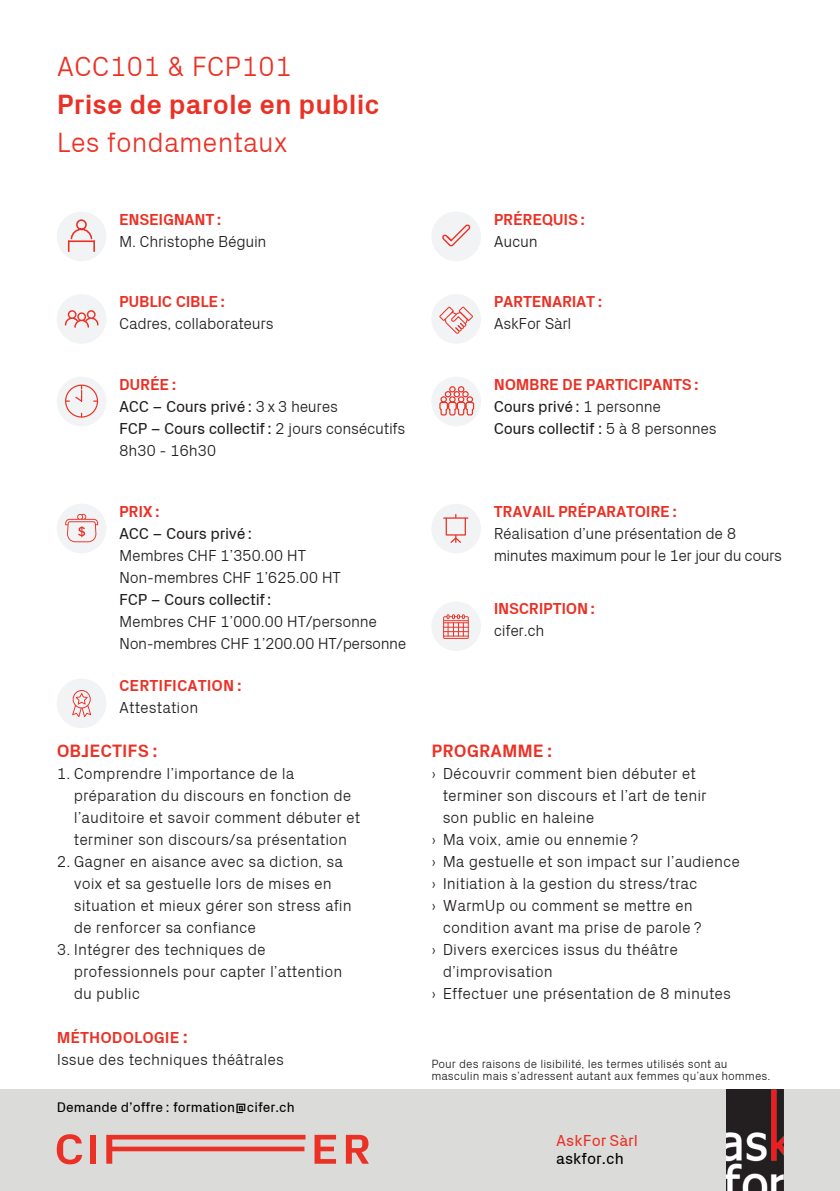
<style>
.page{position:relative;width:840px;height:1191px;background:#fff}
.page>*{position:absolute;margin:0;border:0;box-sizing:border-box;transform-origin:0 0}
.t1{font:300 28px "Px Grotesk";color:#eb3125}
.t2{font:700 28px "Px Grotesk";color:#eb3125}
.t3{font:700 18px "Px Grotesk";color:#eb3125}
.t4{font:300 16px/22px "Px Grotesk";color:#231f20}
.t5{font:300 16px/22px "Px Grotesk";letter-spacing:-.02em;color:#231f20}
.t6{font:16px/22px "Px Grotesk";letter-spacing:-.02em;color:#231f20}
.t7{font:700 16px "Px Grotesk";letter-spacing:-.02em;color:#eb3125}
.t8{font:300 16px/22px "Px Grotesk";letter-spacing:-.035em;color:#231f20}
.t9{font:300 16px/22px "Px Grotesk";letter-spacing:-.03em;color:#231f20}
.t10{font:700 16px "Px Grotesk";color:#eb3125}
.t11{font:16px "Px Grotesk";color:#eb3125}
.t12{font:16px "Px Grotesk";color:#000}
.t13{font:14px "Px Grotesk";color:#000}
.t14{font:300 12px/11.6px "Px Grotesk";color:#231f20}
.s1{font-weight:700;color:#eb3125}
.s2{font-weight:400}
.s3{font-weight:700;font-size:18px;color:#eb3125}
.s4{font-weight:300}
</style>
<div class="page">
<div style="left:0;top:1089px;width:839px;height:102px;background:#dbdcda"></div>
<div style="left:431px;top:504px;width:49px;height:49px;background:#f2f3f4;border-radius:50%"></div>
<div style="left:431px;top:601px;width:49px;height:50px;background:#f2f3f4;border-radius:50%"></div>
<div style="left:431px;top:377px;width:49px;height:49px;background:#f2f3f4;border-radius:50%"></div>
<svg style="left:439px;top:386px;width:35px;height:30px"></svg>
<div style="left:431px;top:212px;width:49px;height:49px;background:#f2f3f4;border-radius:50%"></div>
<svg style="left:442px;top:224px;width:29px;height:23px"></svg>
<div style="left:57px;top:377px;width:49px;height:49px;background:#f2f3f4;border-radius:50%"></div>
<svg style="left:65px;top:384px;width:34px;height:34px"></svg>
<div style="left:57px;top:504px;width:49px;height:49px;background:#f2f3f4;border-radius:50%"></div>
<svg style="left:65px;top:514px;width:33px;height:28px"></svg>
<div style="left:57px;top:294px;width:49px;height:50px;background:#f2f3f4;border-radius:50%"></div>
<svg style="left:65px;top:310px;width:33px;height:18px"></svg>
<div style="left:431px;top:294px;width:49px;height:50px;background:#f2f3f4;border-radius:50%"></div>
<svg style="left:439px;top:306px;width:34px;height:28px"></svg>
<img style="left:726px;top:1089px;width:56px;height:102px">
<svg style="left:57px;top:1134px;width:25px;height:30px"></svg>
<div style="left:90px;top:1134px;width:6px;height:29px;background:#eb3125"></div>
<svg style="left:106px;top:1134px;width:199px;height:29px"></svg>
<svg style="left:314px;top:1134px;width:22px;height:29px"></svg>
<svg style="left:346px;top:1134px;width:23px;height:29px"></svg>
<div style="left:57px;top:212px;width:49px;height:49px;background:#f2f3f4;border-radius:50%"></div>
<svg style="left:443px;top:614px;width:25px;height:25px"></svg>
<svg style="left:443px;top:514px;width:25px;height:29px"></svg>
<div style="left:57px;top:678px;width:49px;height:50px;background:#f2f3f4;border-radius:50%"></div>
<svg style="left:72px;top:690px;width:19px;height:27px"></svg>
<svg style="left:67px;top:219px;width:28px;height:33px"></svg>
<h1 class="t1" style="left:57px;top:50px;width:236px">ACC101 &amp; FCP101</h1>
<h1 class="t2" style="left:57px;top:87px;width:324px">Prise de parole en public</h1>
<h1 class="t1" style="left:57px;top:126px;width:232px">Les fondamentaux</h1>
<p class="t7" style="left:119px;top:209px;width:104px">ENSEIGNANT :</p>
<p class="t5" style="left:119px;top:230px;width:149px">M. Christophe Béguin</p>
<p class="t7" style="left:119px;top:292px;width:107px">PUBLIC CIBLE :</p>
<p class="t5" style="left:119px;top:312px;width:156px">Cadres, collaborateurs</p>
<p class="t5" style="left:119px;top:373px;width:287px"><span class="s1">DURÉE :<br></span><span class="s2">ACC – Cours privé :</span> 3 x 3 heures<br><span class="s2">FCP – Cours collectif :</span> 2 jours consécutifs<br>8h30 - 16h30</p>
<p class="t7" style="left:119px;top:501px;width:42px">PRIX :</p>
<p class="t6" style="left:119px;top:522px;width:134px">ACC – Cours privé :</p>
<p class="t5" style="left:119px;top:544px;width:223px">Membres CHF 1’350.00 HT<br>Non-membres CHF 1’625.00 HT</p>
<p class="t6" style="left:119px;top:588px;width:154px">FCP – Cours collectif :</p>
<p class="t9" style="left:119px;top:610px;width:288px">Membres CHF 1’000.00 HT/personne<br>Non-membres CHF 1’200.00 HT/personne</p>
<p class="t10" style="left:119px;top:676px;width:124px">CERTIFICATION :</p>
<p class="t4" style="left:119px;top:696px;width:81px">Attestation</p>
<p class="t3" style="left:57px;top:740px;width:102px">OBJECTIFS :</p>
<p class="t4" style="left:74px;top:762px;width:288px;text-indent:-17px">1. Comprendre l’importance de la préparation du discours en fonction de l’auditoire et savoir comment débuter et terminer son discours/sa présentation</p>
<p class="t4" style="left:74px;top:850px;width:279px;text-indent:-17px">2. Gagner en aisance avec sa diction, sa voix et sa gestuelle lors de mises en situation et mieux gérer son stress afin de renforcer sa confiance</p>
<p class="t4" style="left:74px;top:938px;width:270px;text-indent:-17px">3. Intégrer des techniques de professionnels pour capter l’attention du public</p>
<p class="t4" style="left:57px;top:1026px;width:229px"><span class="s1">MÉTHODOLOGIE</span> <span class="s3">:<br></span>Issue des techniques théâtrales</p>
<p class="t13" style="left:57px;top:1098px;width:239px">Demande d’offre : formation@cifer.ch</p>
<p class="t7" style="left:493px;top:209px;width:93px">PRÉREQUIS :</p>
<p class="t4" style="left:493px;top:230px;width:45px">Aucun</p>
<p class="t7" style="left:493px;top:292px;width:110px">PARTENARIAT :</p>
<p class="t5" style="left:493px;top:312px;width:79px">AskFor Sàrl</p>
<p class="t6" style="left:493px;top:373px;width:224px"><span class="s1">NOMBRE DE PARTICIPANTS :<br></span>Cours privé : <span class="s4">1 personne<br></span>Cours collectif : <span class="s4">5 à 8 personnes</span></p>
<p class="t7" style="left:493px;top:501px;width:184px">TRAVAIL PRÉPARATOIRE :</p>
<p class="t8" style="left:493px;top:522px;width:289px">Réalisation d’une présentation de 8 minutes maximum pour le 1er jour du cours</p>
<p class="t7" style="left:493px;top:599px;width:103px">INSCRIPTION :</p>
<p class="t4" style="left:493px;top:619px;width:52px">cifer.ch</p>
<p class="t3" style="left:431px;top:740px;width:122px">PROGRAMME :</p>
<p class="t4" style="left:431px;top:762px;width:266px">› Découvrir comment bien débuter et</p>
<p class="t4" style="left:442px;top:784px;width:265px">terminer son discours et l’art de tenir</p>
<p class="t4" style="left:442px;top:806px;width:153px">son public en haleine</p>
<p class="t4" style="left:431px;top:828px;width:208px">› Ma voix, amie ou ennemie ?</p>
<p class="t4" style="left:431px;top:850px;width:310px">› Ma gestuelle et son impact sur l’audience</p>
<p class="t4" style="left:431px;top:872px;width:268px">› Initiation à la gestion du stress/trac</p>
<p class="t4" style="left:431px;top:894px;width:263px">› WarmUp ou comment se mettre en</p>
<p class="t4" style="left:442px;top:916px;width:260px">condition avant ma prise de parole ?</p>
<p class="t4" style="left:431px;top:938px;width:248px">› Divers exercices issus du théâtre</p>
<p class="t4" style="left:442px;top:960px;width:111px">d’improvisation</p>
<p class="t4" style="left:431px;top:982px;width:301px">› Effectuer une présentation de 8 minutes</p>
<p class="t14" style="left:431px;top:1057px;width:340px">Pour des raisons de lisibilité, les termes utilisés sont au masculin mais s’adressent autant aux femmes qu’aux hommes.</p>
<p class="t11" style="left:556px;top:1131px;width:83px">AskFor Sàrl</p>
<p class="t12" style="left:556px;top:1149px;width:69px">askfor.ch</p>
</div>
